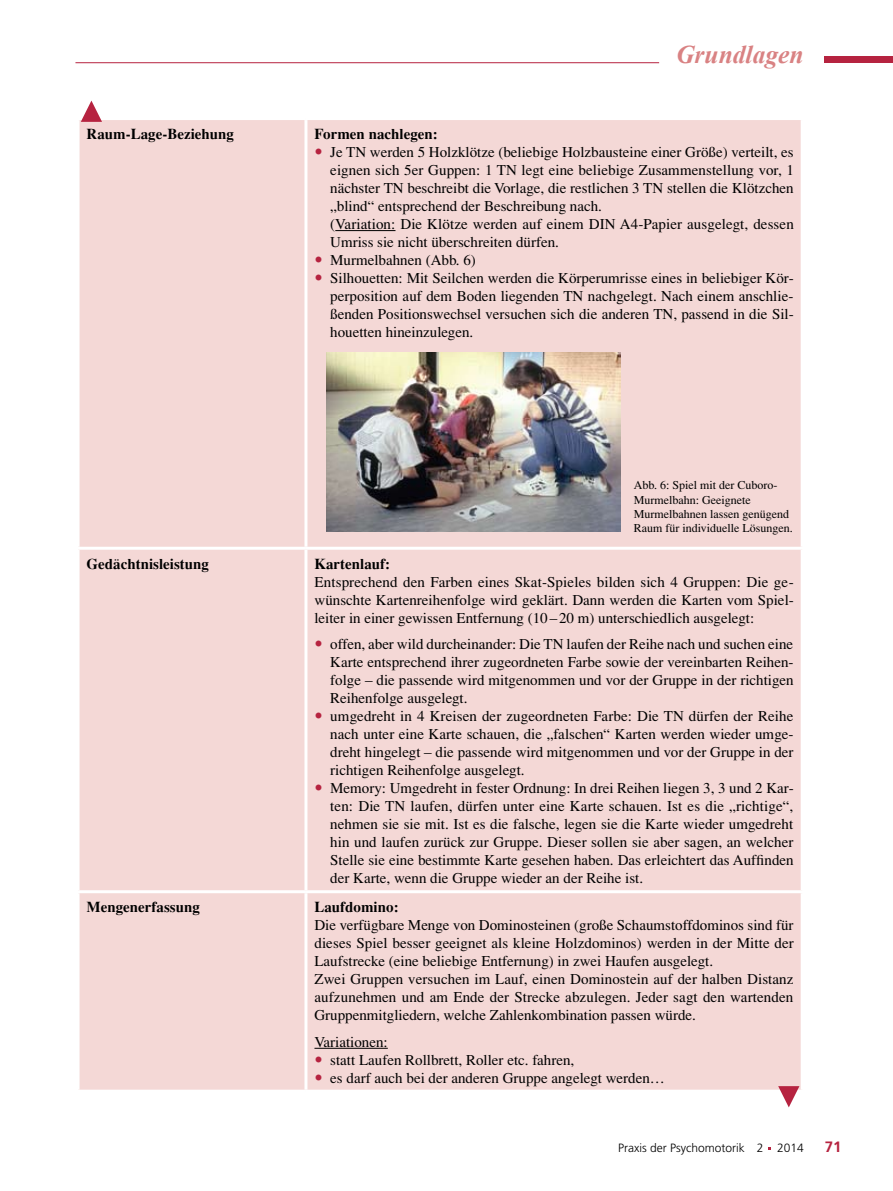
<style>
.page{position:relative;width:893px;height:1191px;background:#fff}
.page>*{position:absolute;margin:0;border:0;box-sizing:border-box;transform-origin:0 0}
.t1{font:italic 700 25.5px "Times New Roman";color:#d98283}
.t2{font:15px/18px "Times";color:#000}
.t3{font:700 15px "Times";color:#000}
.t4{font:700 15px "Frutiger";color:#b62340}
.t5{font:12px/14.4px "Times";color:#000}
.t6{font:300 12px "Frutiger";color:#000}
</style>
<div class="page">
<hr style="left:75px;top:62px;width:584px;height:1px;background:#b62340">
<div style="left:825px;top:57px;width:68px;height:6px;background:#b62340"></div>
<div style="left:80px;top:120px;width:721px;height:969px;background:#f4d8d6"></div>
<hr style="left:304px;top:120px;width:3px;height:427px;background:#fff">
<hr style="left:77px;top:547px;width:229px;height:3px;background:#fff">
<hr style="left:306px;top:547px;width:498px;height:3px;background:#fff">
<hr style="left:304px;top:550px;width:3px;height:340px;background:#fff">
<hr style="left:77px;top:890px;width:229px;height:3px;background:#fff">
<hr style="left:306px;top:890px;width:498px;height:3px;background:#fff">
<hr style="left:304px;top:893px;width:3px;height:196px;background:#fff">
<hr style="left:335px;top:230px;width:60px;height:1px;background:#000">
<hr style="left:314px;top:1048px;width:74px;height:1px;background:#000">
<img style="left:326px;top:353px;width:294px;height:178px">
<svg style="left:81px;top:101px;width:21px;height:21px"></svg>
<svg style="left:778px;top:1086px;width:21px;height:21px"></svg>
<svg style="left:316px;top:148px;width:5px;height:6px"></svg>
<svg style="left:316px;top:256px;width:5px;height:6px"></svg>
<svg style="left:316px;top:274px;width:5px;height:6px"></svg>
<svg style="left:316px;top:640px;width:5px;height:6px"></svg>
<svg style="left:316px;top:712px;width:5px;height:6px"></svg>
<svg style="left:316px;top:784px;width:5px;height:6px"></svg>
<svg style="left:316px;top:1056px;width:5px;height:6px"></svg>
<svg style="left:316px;top:1074px;width:5px;height:6px"></svg>
<h1 class="t1" style="left:676px;top:40px;width:129px">Grundlagen</h1>
<p class="t3" style="left:87px;top:124px;width:149px">Raum-Lage-Beziehung</p>
<p class="t3" style="left:314px;top:124px;width:125px">Formen nachlegen:</p>
<p class="t2" style="left:330px;top:143px;width:465px">Je TN werden 5 Holzklötze (beliebige Holzbausteine einer Größe) verteilt, es eignen sich 5er Guppen: 1 TN legt eine beliebige Zusammenstellung vor, 1 nächster TN beschreibt die Vorlage, die restlichen 3 TN stellen die Klötzchen „blind“ entsprechend der Beschreibung nach.<br>(Variation: Die Klötze werden auf einem DIN A4-Papier ausgelegt, dessen Umriss sie nicht überschreiten dürfen.<br>Murmelbahnen (Abb. 6)<br>Silhouetten: Mit Seilchen werden die Körperumrisse eines in beliebiger Kör&shy;perposition auf dem Boden liegenden TN nachgelegt. Nach einem anschlie&shy;ßenden Positionswechsel versuchen sich die anderen TN, passend in die Sil&shy;houetten hineinzulegen.</p>
<p class="t5" style="left:634px;top:478px;width:161px">Abb. 6: Spiel mit der Cuboro-<br>Murmelbahn: Geeignete<br>Murmelbahnen lassen genügend<br>Raum für individuelle Lösungen.</p>
<p class="t3" style="left:87px;top:554px;width:124px">Gedächtnisleistung</p>
<p class="t3" style="left:314px;top:554px;width:77px">Kartenlauf:</p>
<p class="t2" style="left:314px;top:572px;width:481px;text-align:justify">Entsprechend den Farben eines Skat-Spieles bilden sich 4 Gruppen: Die ge&shy;wünschte Kartenreihenfolge wird geklärt. Dann werden die Karten vom Spiel&shy;leiter in einer gewissen Entfernung (10–20 m) unterschiedlich ausgelegt:</p>
<p class="t2" style="left:330px;top:635px;width:465px">offen, aber wild durcheinander: Die TN laufen der Reihe nach und suchen eine Karte entsprechend ihrer zugeordneten Farbe sowie der vereinbarten Reihen&shy;folge – die passende wird mitgenommen und vor der Gruppe in der richtigen Reihenfolge ausgelegt.<br>umgedreht in 4 Kreisen der zugeordneten Farbe: Die TN dürfen der Reihe nach unter eine Karte schauen, die „falschen“ Karten werden wieder umge&shy;dreht hingelegt – die passende wird mitgenommen und vor der Gruppe in der richtigen Reihenfolge ausgelegt.<br>Memory: Umgedreht in fester Ordnung: In drei Reihen liegen 3, 3 und 2 Kar&shy;ten: Die TN laufen, dürfen unter eine Karte schauen. Ist es die „richtige“, nehmen sie sie mit. Ist es die falsche, legen sie die Karte wieder umgedreht hin und laufen zurück zur Gruppe. Dieser sollen sie aber sagen, an welcher Stelle sie eine bestimmte Karte gesehen haben. Das erleichtert das Auffinden der Karte, wenn die Gruppe wieder an der Reihe ist.</p>
<p class="t3" style="left:87px;top:897px;width:115px">Mengenerfassung</p>
<p class="t3" style="left:314px;top:897px;width:86px">Laufdomino:</p>
<p class="t2" style="left:314px;top:916px;width:481px">Die verfügbare Menge von Dominosteinen (große Schaumstoffdominos sind für dieses Spiel besser geeignet als kleine Holzdominos) werden in der Mitte der Laufstrecke (eine beliebige Entfernung) in zwei Haufen ausgelegt.<br>Zwei Gruppen versuchen im Lauf, einen Dominostein auf der halben Distanz aufzunehmen und am Ende der Strecke abzulegen. Jeder sagt den wartenden Gruppenmitgliedern, welche Zahlenkombination passen würde.</p>
<p class="t2" style="left:330px;top:1032px;width:336px;text-indent:-16px">Variationen:<br>statt Laufen Rollbrett, Roller etc. fahren,<br>es darf auch bei der anderen Gruppe angelegt werden…</p>
<p class="t6" style="left:618px;top:1141px;width:187px">Praxis der Psychomotorik 2 2014</p>
<p class="t4" style="left:825px;top:1138px;width:18px">71</p>
</div>
